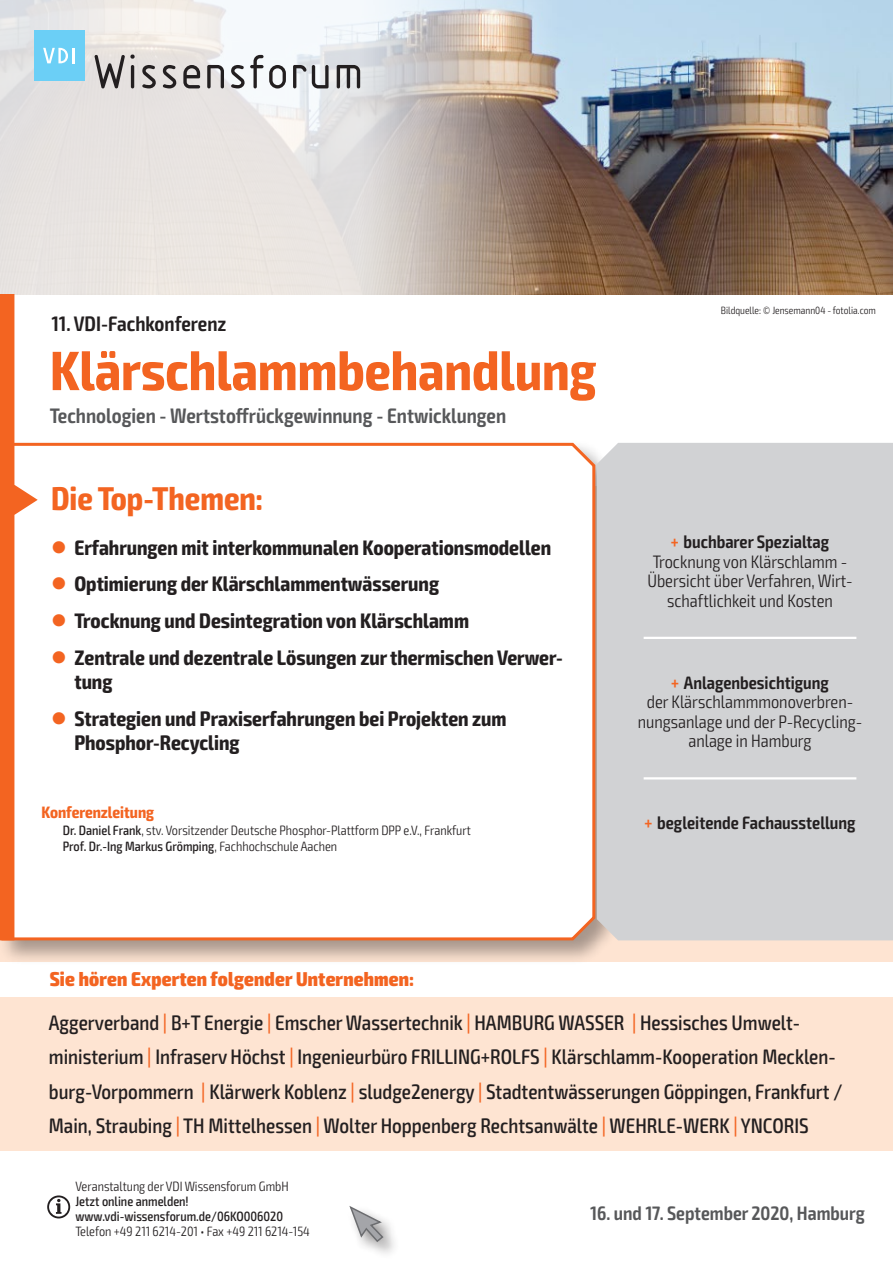
<style>
.page{position:relative;width:893px;height:1263px;background:#fff}
.page>*{position:absolute;margin:0;border:0;box-sizing:border-box;transform-origin:0 0}
.t1{font:700 condensed 55.5px "Exo 2";color:#f36421}
.t2{font:700 condensed 33px "Exo 2";color:#f36421}
.t3{font:500 condensed 21px/34.5px "Exo 2";color:#231f20}
.t4{font:700 condensed 21px/24px "Exo 2";color:#231f20}
.t5{font:600 condensed 21px "Exo 2";color:#57585a}
.t6{font:600 condensed 21px "Exo 2";color:#231f20}
.t7{font:800 condensed 20.1px "Exo 2";letter-spacing:.01em;color:#f36421}
.t8{font:600 condensed 19.5px "Exo 2";color:#57585a}
.t9{font:300 condensed 18px/19.5px "Exo 2";color:#231f20;text-align:center}
.t10{font:600 condensed 18px "Exo 2";color:#231f20}
.t11{font:700 condensed 16.5px "Exo 2";color:#f36421}
.t12{font:300 condensed 13.5px/16.2px "Exo 2";color:#231f20}
.t13{font:500 condensed 13.5px/15px "Exo 2";color:#231f20}
.t14{font:300 condensed 10.5px "Exo 2";color:#231f20}
.s1{color:#f36421}
.s2{font-weight:500}
.s3{font-weight:600;color:#f36421}
.s4{font-weight:600}
</style>
<div class="page">
<div style="left:0;top:997px;width:893px;height:154px;background:#fee4d2"></div>
<div style="left:0;top:439px;width:620px;height:526px;background:#231f20;opacity:.4"></div>
<svg style="left:0;top:441px;width:597px;height:501px"></svg>
<img style="left:559px;top:0;width:334px;height:294px">
<svg style="left:0;top:0;width:559px;height:295px;background:#d7d0cc"></svg>
<svg style="left:94px;top:54px;width:41px;height:34px"></svg>
<svg style="left:142px;top:65px;width:14px;height:24px"></svg>
<svg style="left:163px;top:65px;width:13px;height:24px"></svg>
<svg style="left:183px;top:65px;width:17px;height:23px"></svg>
<svg style="left:207px;top:65px;width:17px;height:23px"></svg>
<svg style="left:231px;top:55px;width:55px;height:34px"></svg>
<svg style="left:293px;top:65px;width:36px;height:23px"></svg>
<svg style="left:337px;top:65px;width:23px;height:23px"></svg>
<div style="left:34px;top:30px;width:50px;height:51px;background:#6bcff6"></div>
<svg style="left:43px;top:48px;width:31px;height:15px"></svg>
<svg style="left:0;top:294px;width:38px;height:646px"></svg>
<div style="left:597px;top:443px;width:296px;height:497px;background:#d1d2d4"></div>
<hr style="left:644px;top:637px;width:212px;height:2px;background:#fff">
<hr style="left:644px;top:777px;width:212px;height:2px;background:#fff">
<svg style="left:47px;top:1195px;width:23px;height:23px"></svg>
<div style="left:347px;top:1203px;width:54px;height:57px;background:#231f20;opacity:.5"></div>
<svg style="left:349px;top:1205px;width:36px;height:38px"></svg>
<p class="t6" style="left:51px;top:311px;width:177px">11. VDI-Fachkonferenz</p>
<h1 class="t1" style="left:50px;top:337px;width:548px">Klärschlammbehandlung</h1>
<p class="t5" style="left:50px;top:403px;width:458px">Technologien - Wertstoffrückgewinnung - Entwicklungen</p>
<h2 class="t2" style="left:51px;top:478px;width:214px">Die Top-Themen:</h2>
<p class="t4" style="left:51px;top:536px;width:502px"><span class="s1">●</span> Erfahrungen mit interkommunalen Kooperationsmodellen</p>
<p class="t4" style="left:51px;top:573px;width:390px"><span class="s1">●</span> Optimierung der Klärschlammentwässerung</p>
<p class="t4" style="left:51px;top:609px;width:419px"><span class="s1">●</span> Trocknung und Desintegration von Klärschlamm</p>
<p class="t4" style="left:74px;top:646px;width:490px;text-indent:-23px"><span class="s1">●</span> Zentrale und dezentrale Lösungen zur thermischen Verwer&shy;tung</p>
<p class="t4" style="left:74px;top:707px;width:434px;text-indent:-23px"><span class="s1">●</span> Strategien und Praxiserfahrungen bei Projekten zum<br>Phosphor-Recycling</p>
<p class="t11" style="left:42px;top:803px;width:114px">Konferenzleitung</p>
<p class="t12" style="left:63px;top:822px;width:410px"><span class="s2">Dr. Daniel Frank</span>, stv. Vorsitzender Deutsche Phosphor-Plattform DPP e.V., Frankfurt<br><span class="s2">Prof. Dr.-Ing Markus Grömping</span>, Fachhochschule Aachen</p>
<p class="t14" style="left:721px;top:304px;width:157px">Bildquelle: © Jensemann04 - fotolia.com</p>
<p class="t9" style="left:647px;top:532px;width:207px"><span class="s3">+</span> <span class="s4">buchbarer Spezialtag<br></span>Trocknung von Klärschlamm -<br>Übersicht über Verfahren, Wirt&shy;schaftlichkeit und Kosten</p>
<p class="t9" style="left:638px;top:673px;width:226px"><span class="s3">+</span> <span class="s4">Anlagenbesichtigung<br></span>der Klärschlammmonoverbren&shy;nungsanlage und der P-Recycling&shy;anlage in Hamburg</p>
<p class="t10" style="left:644px;top:812px;width:213px"><span class="s1">+</span> begleitende Fachausstellung</p>
<p class="t7" style="left:50px;top:967px;width:366px">Sie hören Experten folgender Unternehmen:</p>
<p class="t3" style="left:49px;top:1006px;width:795px">Aggerverband <span class="s1">|</span> B+T Energie <span class="s1">|</span> Emscher Wassertechnik <span class="s1">|</span> HAMBURG WASSER <span class="s1">|</span> Hessisches Umwelt&shy;ministerium <span class="s1">|</span> Infraserv Höchst <span class="s1">|</span> Ingenieurbüro FRILLING+ROLFS <span class="s1">|</span> Klärschlamm-Kooperation Mecklen&shy;burg-Vorpommern <span class="s1">|</span> Klärwerk Koblenz <span class="s1">|</span> sludge2energy <span class="s1">|</span> Stadtentwässerungen Göppingen, Frankfurt / Main, Straubing <span class="s1">|</span> TH Mittelhessen <span class="s1">|</span> Wolter Hoppenberg Rechtsanwälte <span class="s1">|</span> WEHRLE-WERK <span class="s1">|</span> YNCORIS</p>
<p class="t12" style="left:75px;top:1179px;width:215px">Veranstaltung der VDI Wissensforum GmbH</p>
<p class="t13" style="left:75px;top:1194px;width:209px">Jetzt online anmelden! www.vdi-wissensforum.de/06KO006020</p>
<p class="t12" style="left:75px;top:1224px;width:236px">Telefon +49 211 6214-201 • Fax +49 211 6214-154</p>
<p class="t8" style="left:590px;top:1202px;width:276px">16. und 17. September 2020, Hamburg</p>
</div>
